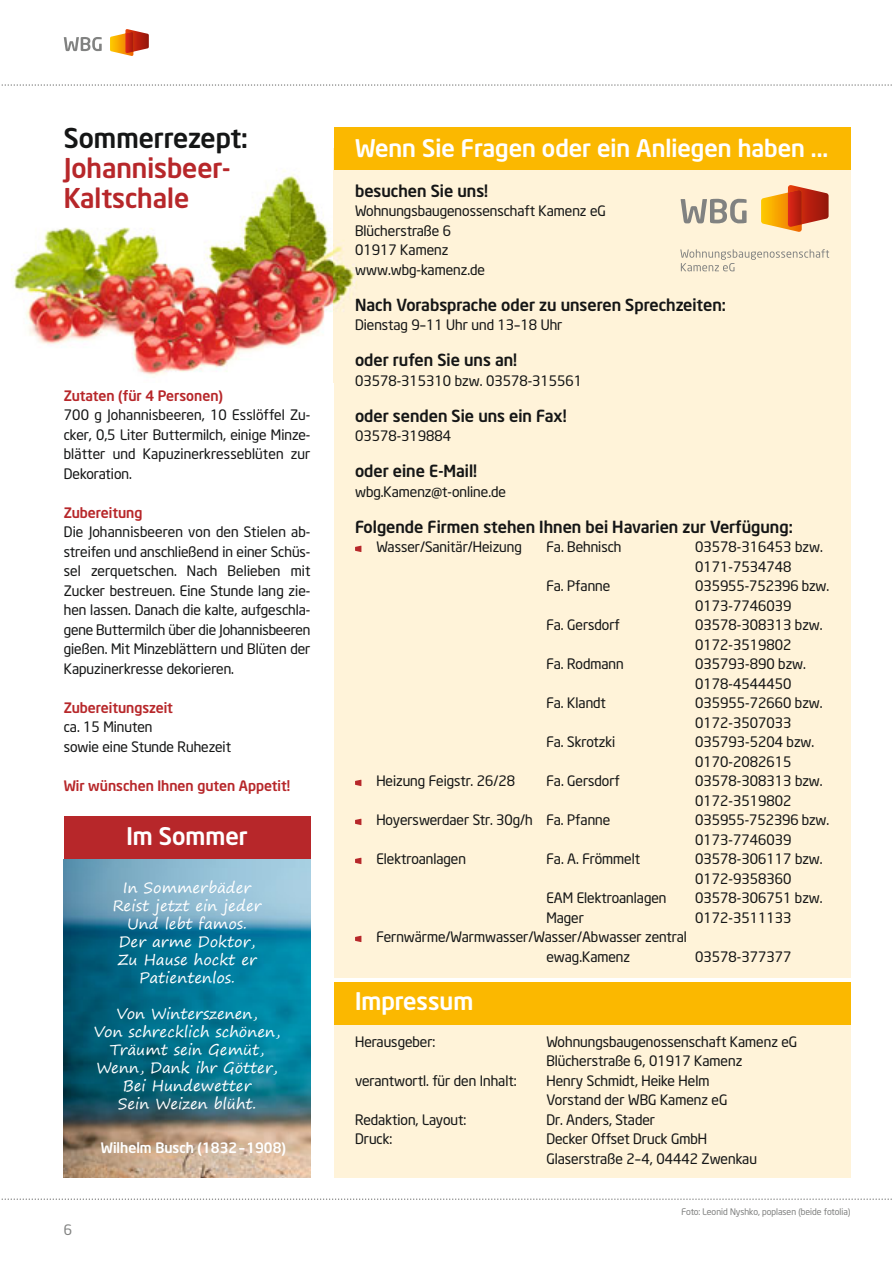
<style>
.page{position:relative;width:893px;height:1263px;background:#fff}
.page>*{position:absolute;margin:0;border:0;box-sizing:border-box;transform-origin:0 0}
.t1{font:500 27px/30px "Neo Sans Intel";color:#b7272a}
.t2{font:500 27px "Neo Sans Intel";color:#151616}
.t3{font:500 24px "Neo Sans Intel";color:#fff}
.t4{font:500 16.5px "Neo Sans Intel";color:#151616}
.t5{font:15px/18px "Segoe Print";color:#fff;text-align:center}
.t6{font:14.25px/19.5px "Neo Sans Intel";color:#151616}
.t7{font:500 14.25px "Neo Sans Intel";color:#b7272a}
.t8{font:500 14.25px "Neo Sans Intel";color:#fff}
.t9{font:14.25px "Neo Sans Intel";color:#818281}
.t10{font:9px "Neo Sans Intel";color:#818281}
</style>
<div class="page">
<div style="left:334px;top:128px;width:516px;height:850px;background:#fff3d9"></div>
<img style="left:11px;top:149px;width:323px;height:234px">
<svg style="left:1px;top:84px;width:891px;height:2px"></svg>
<svg style="left:1px;top:1198px;width:891px;height:2px"></svg>
<svg style="left:110px;top:29px;width:39px;height:27px"></svg>
<svg style="left:64px;top:37px;width:38px;height:14px"></svg>
<div style="left:334px;top:128px;width:516px;height:42px;background:#fbb800"></div>
<div style="left:334px;top:982px;width:516px;height:196px;background:#fff3d9"></div>
<div style="left:334px;top:982px;width:516px;height:43px;background:#fbb800"></div>
<svg style="left:355px;top:546px;width:6px;height:6px"></svg>
<svg style="left:355px;top:780px;width:6px;height:6px"></svg>
<svg style="left:355px;top:819px;width:6px;height:6px"></svg>
<svg style="left:355px;top:858px;width:6px;height:6px"></svg>
<svg style="left:355px;top:936px;width:6px;height:6px"></svg>
<div style="left:64px;top:816px;width:246px;height:43px;background:#b7272a"></div>
<svg style="left:680px;top:249px;width:149px;height:22px"></svg>
<svg style="left:761px;top:185px;width:68px;height:47px"></svg>
<svg style="left:681px;top:199px;width:66px;height:24px"></svg>
<img style="left:64px;top:859px;width:246px;height:319px">
<h1 class="t2" style="left:64px;top:128px;width:185px">Sommerrezept:</h1>
<h1 class="t1" style="left:64px;top:156px;width:168px">Johannisbeer-<br>Kaltschale</h1>
<p class="t7" style="left:64px;top:390px;width:161px">Zutaten (für 4 Personen)</p>
<p class="t6" style="left:64px;top:406px;width:248px;text-align:justify">700 g Johannisbeeren, 10 Esslöffel Zu&shy;cker, 0,5 Liter Buttermilch, einige Minze&shy;blätter und Kapuzinerkresseblüten zur Dekoration.</p>
<p class="t7" style="left:64px;top:507px;width:80px">Zubereitung</p>
<p class="t6" style="left:64px;top:523px;width:248px;text-align:justify">Die Johannisbeeren von den Stielen ab&shy;streifen und anschließend in einer Schüs&shy;sel zerquetschen. Nach Belieben mit Zucker bestreuen. Eine Stunde lang zie&shy;hen lassen. Danach die kalte, aufgeschla&shy;gene Buttermilch über die Johannisbeeren gießen. Mit Minzeblättern und Blüten der Kapuzinerkresse dekorieren.</p>
<p class="t7" style="left:64px;top:702px;width:111px">Zubereitungszeit</p>
<p class="t6" style="left:64px;top:718px;width:169px">ca. 15 Minuten<br>sowie eine Stunde Ruhezeit</p>
<p class="t7" style="left:64px;top:780px;width:228px">Wir wünschen Ihnen guten Appetit!</p>
<h2 class="t3" style="left:127px;top:826px;width:123px">Im Sommer</h2>
<p class="t5" style="left:113px;top:879px;width:150px">In Sommerbäder<br>Reist jetzt ein jeder<br>Und lebt famos.<br>Der arme Doktor,<br>Zu Hause hockt er<br>Patientenlos.</p>
<p class="t5" style="left:94px;top:1005px;width:188px">Von Winterszenen,<br>Von schrecklich schönen,<br>Träumt sein Gemüt,<br>Wenn, Dank ihr Götter,<br>Bei Hundewetter<br>Sein Weizen blüht.</p>
<p class="t8" style="left:101px;top:1142px;width:187px">Wilhelm Busch (1832–1908)</p>
<p class="t9" style="left:64px;top:1224px;width:10px">6</p>
<h2 class="t3" style="left:355px;top:138px;width:475px">Wenn Sie Fragen oder ein Anliegen haben ...</h2>
<p class="t4" style="left:355px;top:184px;width:135px">besuchen Sie uns!</p>
<p class="t6" style="left:355px;top:202px;width:252px">Wohnungsbaugenossenschaft Kamenz eG<br>Blücherstraße 6<br>01917 Kamenz<br>www.wbg-kamenz.de</p>
<p class="t4" style="left:355px;top:298px;width:372px">Nach Vorabsprache oder zu unseren Sprechzeiten:</p>
<p class="t6" style="left:355px;top:316px;width:209px">Dienstag 9–11 Uhr und 13–18 Uhr</p>
<p class="t4" style="left:355px;top:353px;width:164px">oder rufen Sie uns an!</p>
<p class="t6" style="left:355px;top:372px;width:229px">03578-315310 bzw. 03578-315561</p>
<p class="t4" style="left:355px;top:409px;width:213px">oder senden Sie uns ein Fax!</p>
<p class="t6" style="left:355px;top:427px;width:98px">03578-319884</p>
<p class="t4" style="left:355px;top:464px;width:124px">oder eine E-Mail!</p>
<p class="t6" style="left:355px;top:483px;width:152px">wbg.Kamenz@t-online.de</p>
<p class="t4" style="left:355px;top:520px;width:439px">Folgende Firmen stehen Ihnen bei Havarien zur Verfügung:</p>
<p class="t6" style="left:376px;top:538px;width:147px">Wasser/Sanitär/Heizung</p>
<p class="t6" style="left:546px;top:538px;width:77px">Fa. Behnisch</p>
<p class="t6" style="left:695px;top:538px;width:129px">03578-316453 bzw.<br>0171-7534748</p>
<p class="t6" style="left:546px;top:577px;width:65px">Fa. Pfanne</p>
<p class="t6" style="left:695px;top:577px;width:136px">035955-752396 bzw.<br>0173-7746039</p>
<p class="t6" style="left:546px;top:616px;width:75px">Fa. Gersdorf</p>
<p class="t6" style="left:695px;top:616px;width:129px">03578-308313 bzw.<br>0172-3519802</p>
<p class="t6" style="left:546px;top:655px;width:79px">Fa. Rodmann</p>
<p class="t6" style="left:695px;top:655px;width:112px">035793-890 bzw.<br>0178-4544450</p>
<p class="t6" style="left:546px;top:694px;width:61px">Fa. Klandt</p>
<p class="t6" style="left:695px;top:694px;width:129px">035955-72660 bzw.<br>0172-3507033</p>
<p class="t6" style="left:546px;top:733px;width:70px">Fa. Skrotzki</p>
<p class="t6" style="left:695px;top:733px;width:121px">035793-5204 bzw.<br>0170-2082615</p>
<p class="t6" style="left:376px;top:772px;width:140px">Heizung Feigstr. 26/28</p>
<p class="t6" style="left:546px;top:772px;width:75px">Fa. Gersdorf</p>
<p class="t6" style="left:695px;top:772px;width:129px">03578-308313 bzw.<br>0172-3519802</p>
<p class="t6" style="left:376px;top:811px;width:235px">Hoyerswerdaer Str. 30g/h Fa. Pfanne</p>
<p class="t6" style="left:695px;top:811px;width:136px">035955-752396 bzw.<br>0173-7746039</p>
<p class="t6" style="left:376px;top:850px;width:91px">Elektroanlagen</p>
<p class="t6" style="left:546px;top:850px;width:95px">Fa. A. Frömmelt</p>
<p class="t6" style="left:695px;top:850px;width:129px">03578-306117 bzw.<br>0172-9358360</p>
<p class="t6" style="left:546px;top:889px;width:121px">EAM Elektroanlagen</p>
<p class="t6" style="left:695px;top:889px;width:129px">03578-306751 bzw.</p>
<p class="t6" style="left:546px;top:909px;width:39px">Mager</p>
<p class="t6" style="left:695px;top:909px;width:98px">0172-3511133</p>
<p class="t6" style="left:546px;top:928px;width:142px;text-indent:-170px">Fernwärme/Warmwasser/Wasser/Abwasser zentral ewag.Kamenz</p>
<p class="t6" style="left:695px;top:948px;width:98px">03578-377377</p>
<h2 class="t3" style="left:355px;top:992px;width:120px">Impressum</h2>
<p class="t6" style="left:355px;top:1033px;width:82px">Herausgeber:</p>
<p class="t6" style="left:546px;top:1033px;width:252px">Wohnungsbaugenossenschaft Kamenz eG<br>Blücherstraße 6, 01917 Kamenz</p>
<p class="t6" style="left:355px;top:1072px;width:163px">verantwortl. für den Inhalt:</p>
<p class="t6" style="left:546px;top:1072px;width:182px">Henry Schmidt, Heike Helm<br>Vorstand der WBG Kamenz eG</p>
<p class="t6" style="left:355px;top:1111px;width:113px">Redaktion, Layout:</p>
<p class="t6" style="left:546px;top:1111px;width:110px">Dr. Anders, Stader</p>
<p class="t6" style="left:355px;top:1131px;width:39px">Druck:</p>
<p class="t6" style="left:546px;top:1131px;width:212px">Decker Offset Druck GmbH<br>Glaserstraße 2–4, 04442 Zwenkau</p>
<p class="t10" style="left:682px;top:1208px;width:170px">Foto: Leonid Nyshko, poplasen (beide fotolia)</p>
</div>
